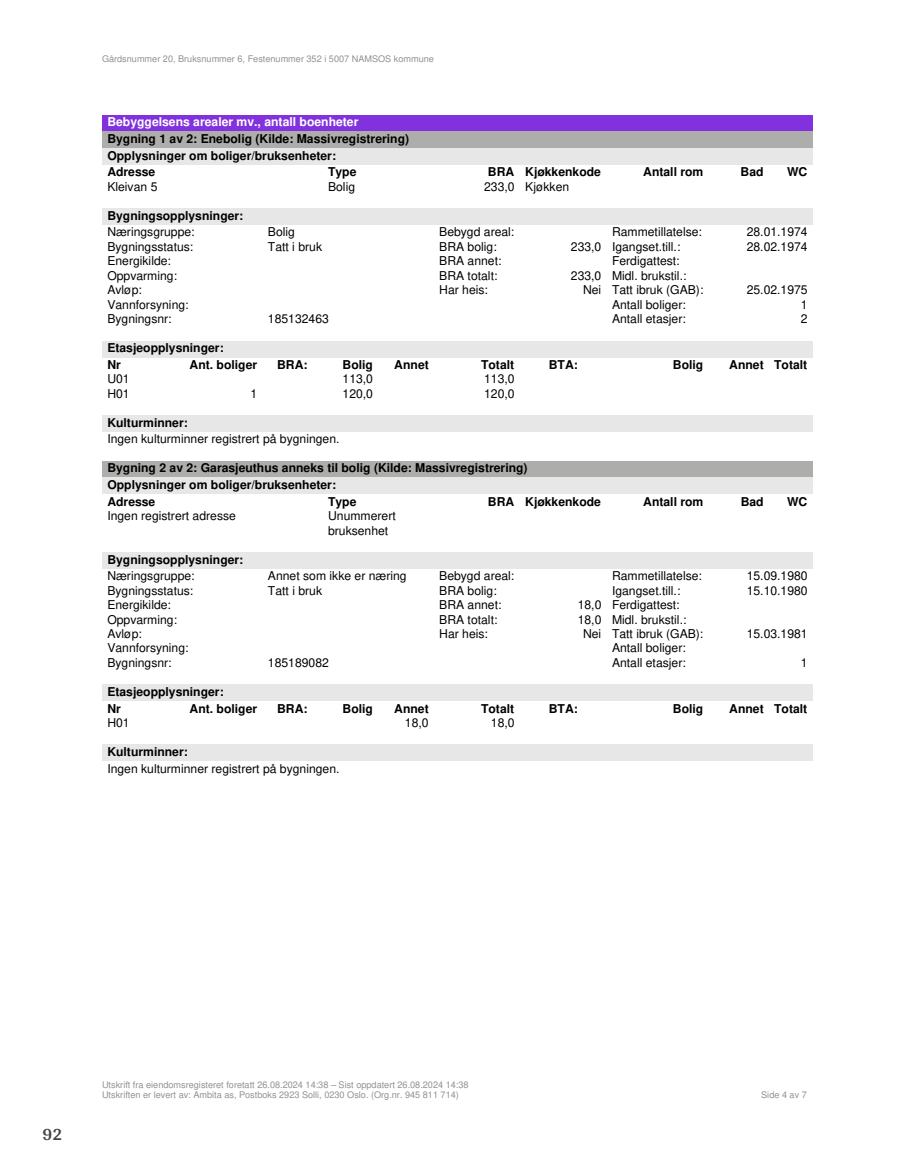
<style>
.page{position:relative;width:915px;height:1172px;background:#fff}
.page>*{position:absolute;margin:0;border:0;box-sizing:border-box;transform-origin:0 0}
.t1{font:700 18px "Arya";color:#414749}
.t2{font:12.15px/14.4px "Helvetica";color:#000}
.t3{font:700 12.15px/16.8px "Helvetica";color:#000}
.t4{font:700 12.15px "Helvetica";color:#fff}
.t5{font:9.15px/10.6px "Helvetica";color:#909090}
</style>
<div class="page">
<div style="left:102px;top:115px;width:710px;height:16px;background:#8231de"></div>
<div style="left:102px;top:131px;width:710px;height:17px;background:#adadac"></div>
<div style="left:102px;top:148px;width:710px;height:17px;background:#e7e7e7"></div>
<div style="left:102px;top:208px;width:710px;height:17px;background:#e7e7e7"></div>
<div style="left:102px;top:341px;width:710px;height:16px;background:#e7e7e7"></div>
<div style="left:102px;top:415px;width:710px;height:17px;background:#e7e7e7"></div>
<div style="left:102px;top:461px;width:710px;height:17px;background:#adadac"></div>
<div style="left:102px;top:478px;width:710px;height:16px;background:#e7e7e7"></div>
<div style="left:102px;top:552px;width:710px;height:17px;background:#e7e7e7"></div>
<div style="left:102px;top:684px;width:710px;height:17px;background:#e7e7e7"></div>
<div style="left:102px;top:744px;width:710px;height:17px;background:#e7e7e7"></div>
<p class="t5" style="left:102px;top:54px;width:333px">Gårdsnummer 20, Bruksnummer 6, Festenummer 352 i 5007 NAMSOS kommune</p>
<p class="t4" style="left:107px;top:117px;width:252px">Bebyggelsens arealer mv., antall boenheter</p>
<p class="t3" style="left:107px;top:131px;width:303px">Bygning 1 av 2: Enebolig (Kilde: Massivregistrering)<br>Opplysninger om boliger/bruksenheter:<br>Adresse</p>
<p class="t3" style="left:328px;top:165px;width:30px">Type</p>
<p class="t3" style="left:488px;top:165px;width:114px">BRA Kjøkkenkode</p>
<p class="t3" style="left:643px;top:165px;width:62px">Antall rom</p>
<p class="t3" style="left:740px;top:165px;width:24px">Bad</p>
<p class="t3" style="left:786px;top:165px;width:22px">WC</p>
<p class="t2" style="left:107px;top:180px;width:52px">Kleivan 5</p>
<p class="t2" style="left:328px;top:180px;width:29px">Bolig</p>
<p class="t2" style="left:484px;top:180px;width:87px">233,0 Kjøkken</p>
<p class="t3" style="left:107px;top:208px;width:137px">Bygningsopplysninger:</p>
<p class="t2" style="left:107px;top:226px;width:89px">Næringsgruppe:</p>
<p class="t2" style="left:268px;top:226px;width:29px">Bolig</p>
<p class="t2" style="left:439px;top:226px;width:77px">Bebygd areal:</p>
<p class="t2" style="left:611px;top:226px;width:91px">Rammetillatelse:</p>
<p class="t2" style="left:746px;top:226px;width:62px">28.01.1974</p>
<p class="t2" style="left:107px;top:240px;width:87px">Bygningsstatus:</p>
<p class="t2" style="left:268px;top:240px;width:56px">Tatt i bruk</p>
<p class="t2" style="left:439px;top:240px;width:59px">BRA bolig:</p>
<p class="t2" style="left:570px;top:240px;width:111px">233,0 Igangset.till.:</p>
<p class="t2" style="left:746px;top:240px;width:62px">28.02.1974</p>
<p class="t2" style="left:107px;top:255px;width:65px">Energikilde:</p>
<p class="t2" style="left:439px;top:255px;width:64px">BRA annet:</p>
<p class="t2" style="left:611px;top:255px;width:69px">Ferdigattest:</p>
<p class="t2" style="left:107px;top:269px;width:71px">Oppvarming:</p>
<p class="t2" style="left:439px;top:269px;width:60px">BRA totalt:</p>
<p class="t2" style="left:570px;top:269px;width:117px">233,0 Midl. brukstil.:</p>
<p class="t2" style="left:107px;top:284px;width:36px">Avløp:</p>
<p class="t2" style="left:439px;top:284px;width:50px">Har heis:</p>
<p class="t2" style="left:583px;top:284px;width:122px">Nei Tatt ibruk (GAB):</p>
<p class="t2" style="left:746px;top:284px;width:62px">25.02.1975</p>
<p class="t2" style="left:107px;top:298px;width:83px">Vannforsyning:</p>
<p class="t2" style="left:611px;top:298px;width:75px">Antall boliger:</p>
<p class="t2" style="left:800px;top:298px;width:8px">1</p>
<p class="t2" style="left:107px;top:313px;width:66px">Bygningsnr:</p>
<p class="t2" style="left:268px;top:313px;width:62px">185132463</p>
<p class="t2" style="left:611px;top:313px;width:75px">Antall etasjer:</p>
<p class="t2" style="left:800px;top:313px;width:8px">2</p>
<p class="t3" style="left:107px;top:340px;width:118px">Etasjeopplysninger:<br>Nr</p>
<p class="t3" style="left:189px;top:357px;width:69px">Ant. boliger</p>
<p class="t3" style="left:277px;top:357px;width:32px">BRA:</p>
<p class="t3" style="left:342px;top:357px;width:32px">Bolig</p>
<p class="t3" style="left:394px;top:357px;width:36px">Annet</p>
<p class="t3" style="left:481px;top:357px;width:35px">Totalt</p>
<p class="t3" style="left:548px;top:357px;width:31px">BTA:</p>
<p class="t3" style="left:672px;top:357px;width:32px">Bolig</p>
<p class="t3" style="left:729px;top:357px;width:79px">Annet Totalt</p>
<p class="t2" style="left:107px;top:373px;width:24px">U01</p>
<p class="t2" style="left:342px;top:373px;width:32px">113,0</p>
<p class="t2" style="left:484px;top:373px;width:32px">113,0</p>
<p class="t2" style="left:107px;top:387px;width:24px">H01</p>
<p class="t2" style="left:250px;top:387px;width:8px">1</p>
<p class="t2" style="left:342px;top:387px;width:32px">120,0</p>
<p class="t2" style="left:484px;top:387px;width:32px">120,0</p>
<p class="t3" style="left:107px;top:415px;width:82px">Kulturminner:</p>
<p class="t2" style="left:107px;top:433px;width:233px">Ingen kulturminner registrert på bygningen.</p>
<p class="t3" style="left:107px;top:460px;width:421px">Bygning 2 av 2: Garasjeuthus anneks til bolig (Kilde: Massivregistrering)<br>Opplysninger om boliger/bruksenheter:<br>Adresse</p>
<p class="t3" style="left:328px;top:494px;width:30px">Type</p>
<p class="t3" style="left:488px;top:494px;width:114px">BRA Kjøkkenkode</p>
<p class="t3" style="left:643px;top:494px;width:62px">Antall rom</p>
<p class="t3" style="left:740px;top:494px;width:24px">Bad</p>
<p class="t3" style="left:786px;top:494px;width:22px">WC</p>
<p class="t2" style="left:107px;top:510px;width:130px">Ingen registrert adresse</p>
<p class="t2" style="left:328px;top:510px;width:69px">Unummerert bruksenhet</p>
<p class="t3" style="left:107px;top:552px;width:137px">Bygningsopplysninger:</p>
<p class="t2" style="left:107px;top:570px;width:89px">Næringsgruppe:</p>
<p class="t2" style="left:268px;top:570px;width:140px">Annet som ikke er næring</p>
<p class="t2" style="left:439px;top:570px;width:77px">Bebygd areal:</p>
<p class="t2" style="left:611px;top:570px;width:91px">Rammetillatelse:</p>
<p class="t2" style="left:746px;top:570px;width:62px">15.09.1980</p>
<p class="t2" style="left:107px;top:584px;width:87px">Bygningsstatus:</p>
<p class="t2" style="left:268px;top:584px;width:56px">Tatt i bruk</p>
<p class="t2" style="left:439px;top:584px;width:59px">BRA bolig:</p>
<p class="t2" style="left:611px;top:584px;width:70px">Igangset.till.:</p>
<p class="t2" style="left:746px;top:584px;width:62px">15.10.1980</p>
<p class="t2" style="left:107px;top:599px;width:65px">Energikilde:</p>
<p class="t2" style="left:439px;top:599px;width:64px">BRA annet:</p>
<p class="t2" style="left:577px;top:599px;width:103px">18,0 Ferdigattest:</p>
<p class="t2" style="left:107px;top:613px;width:71px">Oppvarming:</p>
<p class="t2" style="left:439px;top:613px;width:60px">BRA totalt:</p>
<p class="t2" style="left:577px;top:613px;width:110px">18,0 Midl. brukstil.:</p>
<p class="t2" style="left:107px;top:627px;width:36px">Avløp:</p>
<p class="t2" style="left:439px;top:627px;width:50px">Har heis:</p>
<p class="t2" style="left:583px;top:627px;width:122px">Nei Tatt ibruk (GAB):</p>
<p class="t2" style="left:746px;top:627px;width:62px">15.03.1981</p>
<p class="t2" style="left:107px;top:642px;width:83px">Vannforsyning:</p>
<p class="t2" style="left:611px;top:642px;width:75px">Antall boliger:</p>
<p class="t2" style="left:107px;top:656px;width:66px">Bygningsnr:</p>
<p class="t2" style="left:268px;top:656px;width:62px">185189082</p>
<p class="t2" style="left:611px;top:656px;width:75px">Antall etasjer:</p>
<p class="t2" style="left:800px;top:656px;width:8px">1</p>
<p class="t3" style="left:107px;top:684px;width:118px">Etasjeopplysninger:<br>Nr</p>
<p class="t3" style="left:189px;top:701px;width:69px">Ant. boliger</p>
<p class="t3" style="left:277px;top:701px;width:32px">BRA:</p>
<p class="t3" style="left:342px;top:701px;width:32px">Bolig</p>
<p class="t3" style="left:394px;top:701px;width:36px">Annet</p>
<p class="t3" style="left:481px;top:701px;width:35px">Totalt</p>
<p class="t3" style="left:548px;top:701px;width:31px">BTA:</p>
<p class="t3" style="left:672px;top:701px;width:32px">Bolig</p>
<p class="t3" style="left:729px;top:701px;width:79px">Annet Totalt</p>
<p class="t2" style="left:107px;top:716px;width:24px">H01</p>
<p class="t2" style="left:405px;top:716px;width:25px">18,0</p>
<p class="t2" style="left:491px;top:716px;width:25px">18,0</p>
<p class="t3" style="left:107px;top:744px;width:82px">Kulturminner:</p>
<p class="t2" style="left:107px;top:762px;width:233px">Ingen kulturminner registrert på bygningen.</p>
<h1 class="t1" style="left:43px;top:1123px;width:21px">92</h1>
<p class="t5" style="left:102px;top:1080px;width:368px">Utskrift fra eiendomsregisteret foretatt 26.08.2024 14:38 – Sist oppdatert 26.08.2024 14:38<br>Utskriften er levert av: Ambita as, Postboks 2923 Solli, 0230 Oslo. (Org.nr. 945 811 714)</p>
<p class="t5" style="left:761px;top:1090px;width:47px">Side 4 av 7</p>
</div>
